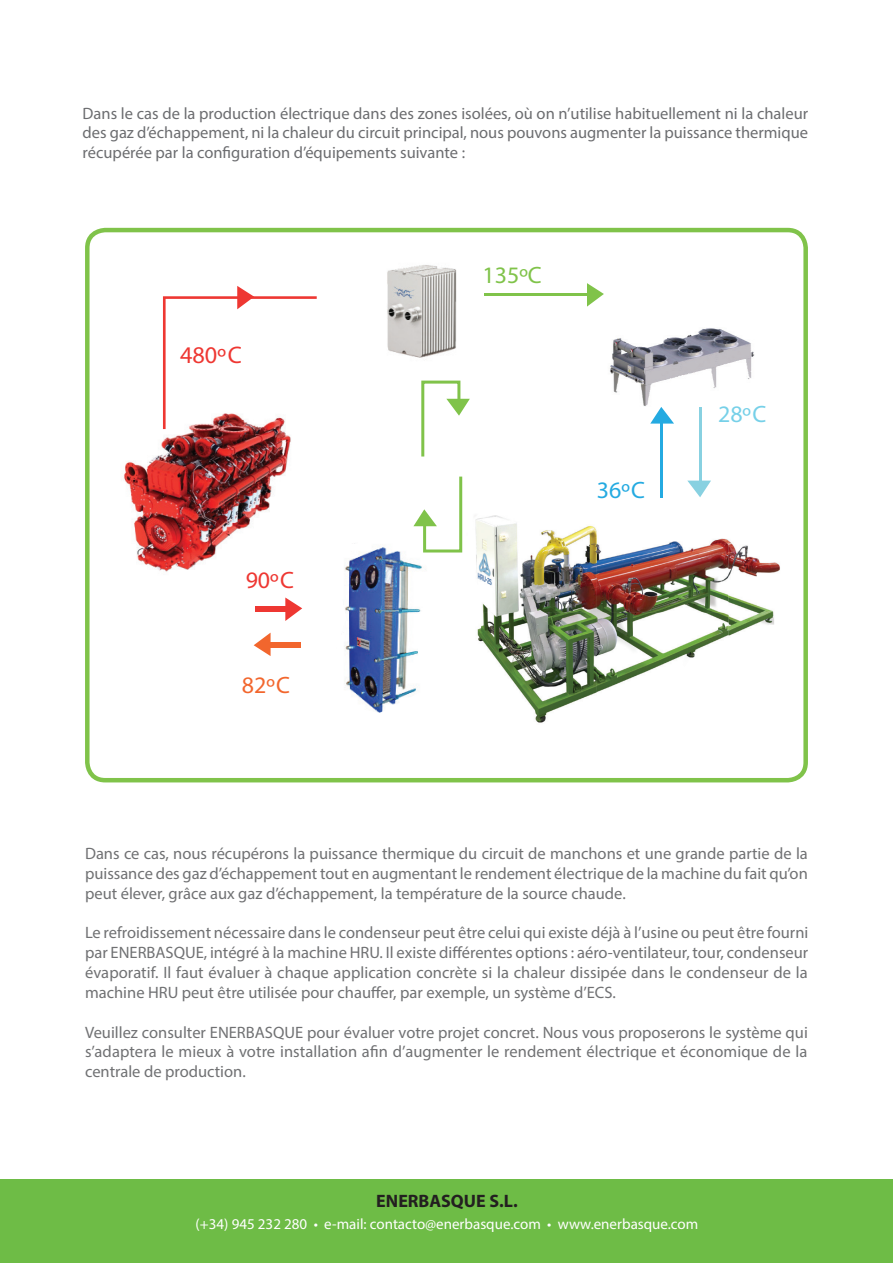
<style>
.page{position:relative;width:893px;height:1263px;background:#fff}
.page>*{position:absolute;margin:0;border:0;box-sizing:border-box;transform-origin:0 0}
.t1{font:24px "Myriad Pro";color:#ee3732}
.t2{font:23.7px "Myriad Pro";color:#80c34a}
.t3{font:23.7px "Myriad Pro";color:#24aae1}
.t4{font:23.7px "Myriad Pro";color:#f2662d}
.t5{font:23.7px "Myriad Pro";color:#ee3732}
.t6{font:23.7px "Myriad Pro";color:#76d0e8}
.t7{font:700 18px "Myriad Pro";color:#231f20}
.t8{font:16.5px/19.8px "Myriad Pro";color:#707173;text-align:justify}
.t9{font:16.5px/19.8px "Myriad Pro";color:#6c6d70;text-align:justify}
.t10{font:15px "Myriad Pro";color:#fff}
</style>
<div class="page">
<div style="left:85px;top:228px;width:723px;height:554px;border:4px solid #80c34a;border-radius:18px"></div>
<div style="left:0;top:1180px;width:893px;height:83px;background:#6ebc46"></div>
<img style="left:123px;top:429px;width:168px;height:143px">
<img style="left:475px;top:515px;width:122px;height:208px">
<img style="left:597px;top:538px;width:131px;height:154px">
<img style="left:728px;top:540px;width:52px;height:96px">
<img style="left:610px;top:328px;width:145px;height:87px">
<img style="left:387px;top:265px;width:69px;height:93px">
<img style="left:344px;top:547px;width:82px;height:166px">
<div style="left:255px;top:606px;width:34px;height:6px;background:#ee3732"></div>
<svg style="left:285px;top:597px;width:17px;height:24px"></svg>
<div style="left:267px;top:642px;width:34px;height:6px;background:#f2662d"></div>
<svg style="left:254px;top:633px;width:17px;height:23px"></svg>
<svg style="left:587px;top:283px;width:17px;height:24px"></svg>
<svg style="left:687px;top:481px;width:24px;height:16px"></svg>
<hr style="left:484px;top:294px;width:109px;height:2px;background:#80c34a">
<hr style="left:699px;top:407px;width:2px;height:75px;background:#88d1e1">
<svg style="left:650px;top:407px;width:24px;height:17px"></svg>
<hr style="left:661px;top:423px;width:2px;height:75px;background:#24aae1">
<svg style="left:163px;top:286px;width:154px;height:143px"></svg>
<svg style="left:421px;top:380px;width:49px;height:77px"></svg>
<svg style="left:413px;top:476px;width:50px;height:78px"></svg>
<p class="t9" style="left:83px;top:103px;width:727px">Dans le cas de la production électrique dans des zones isolées, où on n’utilise habituellement ni la chaleur des gaz d’échappement, ni la chaleur du circuit principal, nous pouvons augmenter la puissance thermique récupérée par la configuration d’équipements suivante :</p>
<h1 class="t1" style="left:180px;top:340px;width:63px">480ºC</h1>
<h2 class="t5" style="left:246px;top:565px;width:50px">90ºC</h2>
<h2 class="t4" style="left:242px;top:671px;width:50px">82ºC</h2>
<h2 class="t2" style="left:482px;top:260px;width:61px">135ºC</h2>
<h2 class="t3" style="left:597px;top:476px;width:50px">36ºC</h2>
<h2 class="t6" style="left:718px;top:400px;width:50px">28ºC</h2>
<p class="t8" style="left:85px;top:843px;width:724px">Dans ce cas, nous récupérons la puissance thermique du circuit de manchons et une grande partie de la puissance des gaz d’échappement tout en augmentant le rendement électrique de la machine du fait qu’on peut élever, grâce aux gaz d’échappement, la température de la source chaude.</p>
<p class="t8" style="left:85px;top:923px;width:725px">Le refroidissement nécessaire dans le condenseur peut être celui qui existe déjà à l’usine ou peut être fourni par ENERBASQUE, intégré à la machine HRU. Il existe différentes options : aéro-ventilateur, tour, condenseur évaporatif. Il faut évaluer à chaque application concrète si la chaleur dissipée dans le condenseur de la machine HRU peut être utilisée pour chauffer, par exemple, un système d’ECS.</p>
<p class="t8" style="left:85px;top:1022px;width:724px">Veuillez consulter ENERBASQUE pour évaluer votre projet concret. Nous vous proposerons le système qui s’adaptera le mieux à votre installation afin d’augmenter le rendement électrique et économique de la centrale de production.</p>
<p class="t7" style="left:376px;top:1189px;width:143px">ENERBASQUE S.L.</p>
<p class="t10" style="left:195px;top:1215px;width:504px">(+34) 945 232 280 • e-mail: contacto@enerbasque.com • www.enerbasque.com</p>
</div>
